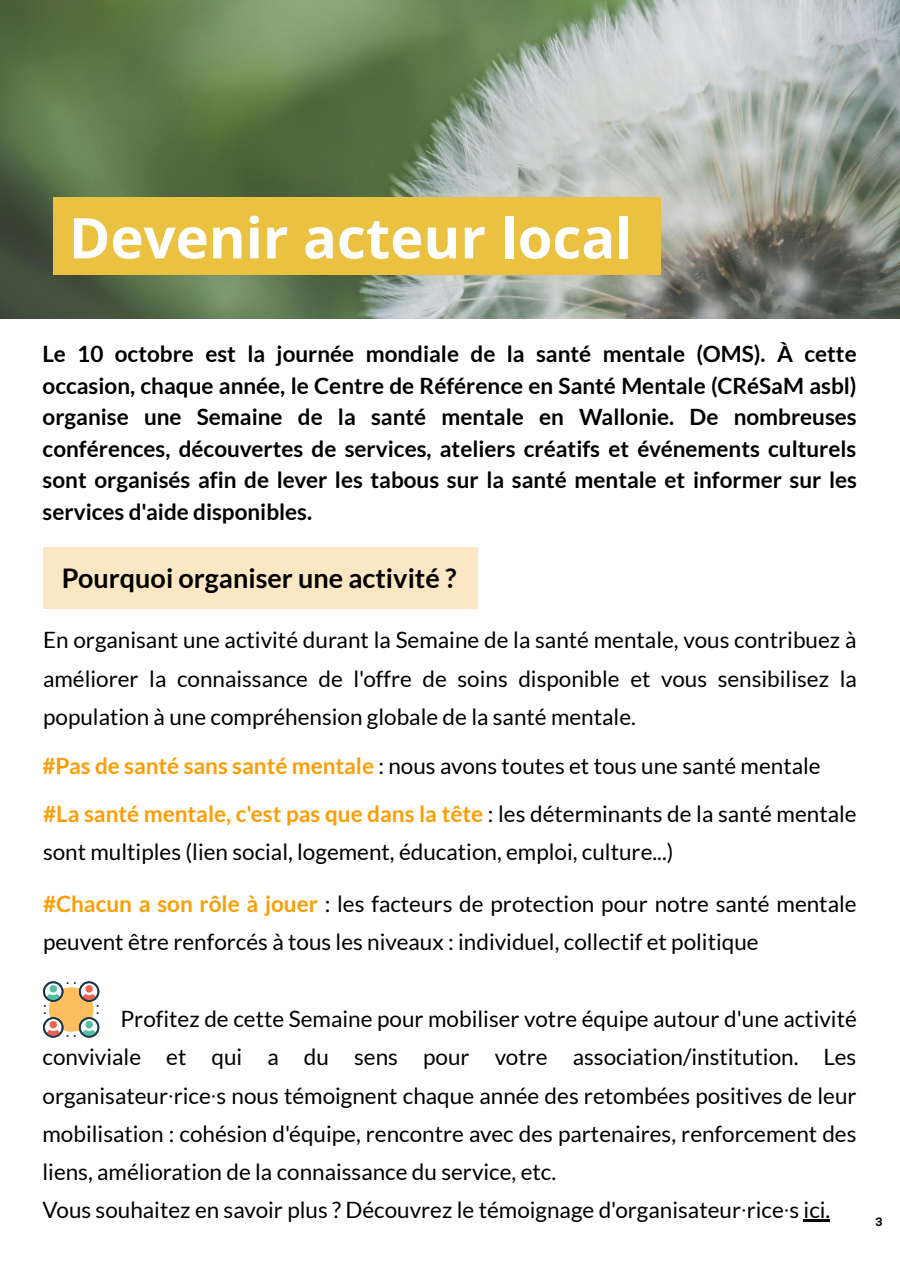
<style>
.page{position:relative;width:900px;height:1272px;background:#fff}
.page>*{position:absolute;margin:0;border:0;box-sizing:border-box;transform-origin:0 0}
.t1{font:700 56.25px "Open Sans";color:#fff}
.t2{font:700 27px "Lato";color:#000}
.t3{font:22.5px/38.2px "Lato";color:#000}
.t4{font:700 22.5px/31.5px "Lato";color:#000;text-align:justify}
.t5{font:700 11.25px "Be Vietnam Pro";color:#000}
.s1{font-weight:700;color:#fb9e05}
.s2{font-family:"Times New Roman"}
</style>
<div class="page">
<div style="left:43px;top:547px;width:434px;height:62px;background:#fce7c4"></div>
<img style="left:0;top:0;width:900px;height:319px">
<div style="left:54px;top:197px;width:607px;height:78px;background:#eac140"></div>
<hr style="left:804px;top:1220px;width:26px;height:2px;background:#000">
<svg style="left:43px;top:981px;width:56px;height:57px"></svg>
<h1 class="t1" style="left:69px;top:198px;width:565px">Devenir acteur local</h1>
<p class="t4" style="left:43px;top:338px;width:816px">Le 10 octobre est la journée mondiale de la santé mentale (OMS). À cette occasion, chaque année, le Centre de Référence en Santé Mentale (CRéSaM asbl) organise une Semaine de la santé mentale en Wallonie. De nombreuses conférences, découvertes de services, ateliers créatifs et événements culturels sont organisés afin de lever les tabous sur la santé mentale et informer sur les services d'aide disponibles.</p>
<p class="t2" style="left:62px;top:561px;width:396px">Pourquoi organiser une activité ?</p>
<p class="t3" style="left:43px;top:620px;width:815px;text-align:justify">En organisant une activité durant la Semaine de la santé mentale, vous contribuez à améliorer la connaissance de l'offre de soins disponible et vous sensibilisez la population à une compréhension globale de la santé mentale.</p>
<p class="t3" style="left:43px;top:741px;width:816px;line-height:48.1px"><span class="s1">#Pas de santé sans santé mentale</span> : nous avons toutes et tous une santé mentale <span class="s1">#La santé mentale, c'est pas que dans la tête</span> : les déterminants de la santé mentale</p>
<p class="t3" style="left:43px;top:832px;width:632px">sont multiples (lien social, logement, éducation, emploi, culture...)</p>
<p class="t3" style="left:43px;top:884px;width:815px"><span class="s1">#Chacun a son rôle à jouer</span> : les facteurs de protection pour notre santé mentale peuvent être renforcés à tous les niveaux : individuel, collectif et politique</p>
<p class="t3" style="left:43px;top:999px;width:816px;text-indent:78px">Profitez de cette Semaine pour mobiliser votre équipe autour d'une activité conviviale et qui a du sens pour votre association/institution. Les organisateur<span class="s2">∙</span>rice<span class="s2">∙</span>s nous témoignent chaque année des retombées positives de leur mobilisation : cohésion d'équipe, rencontre avec des partenaires, renforcement des liens, amélioration de la connaissance du service, etc.<br>Vous souhaitez en savoir plus ? Découvrez le témoignage d'organisateur<span class="s2">∙</span>rice<span class="s2">∙</span>s ici.</p>
<p class="t5" style="left:875px;top:1215px;width:9px">3</p>
</div>
